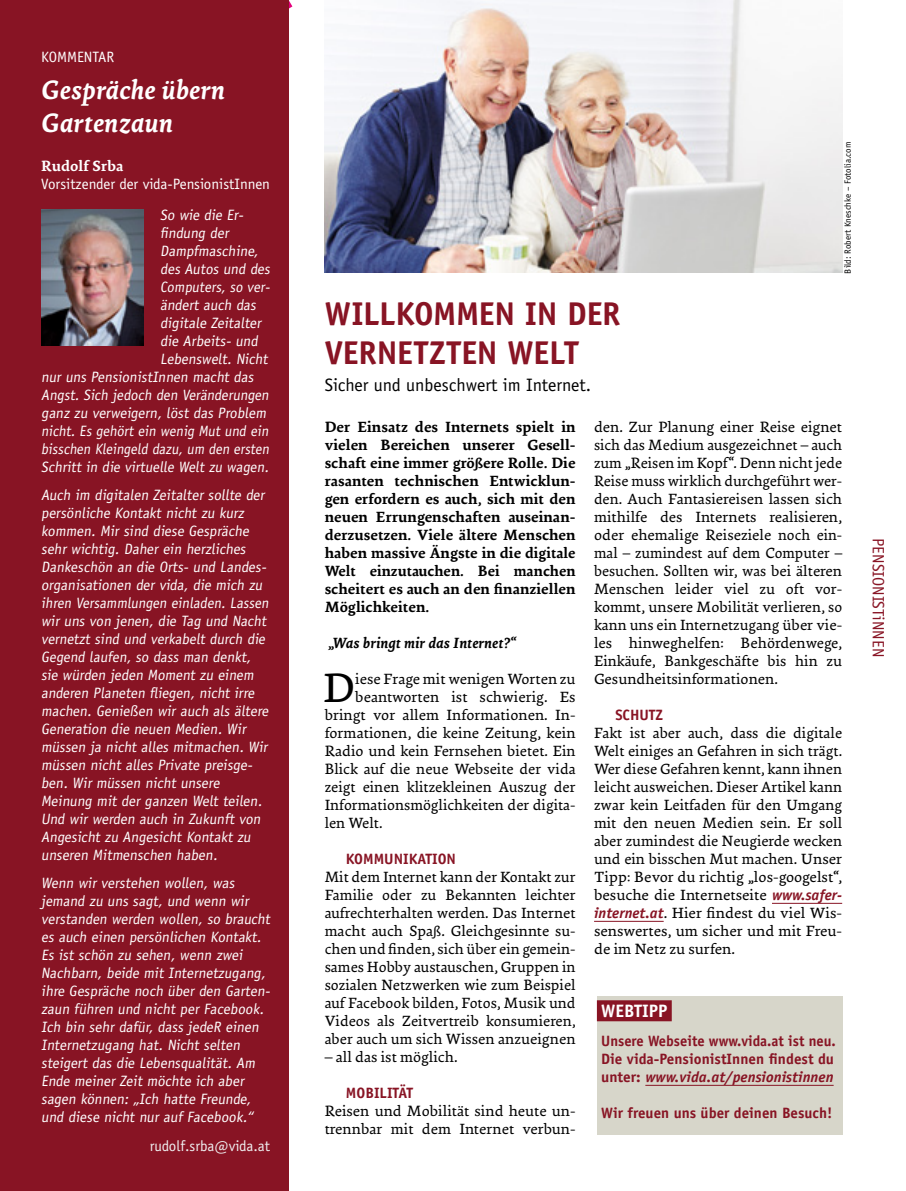
<style>
.page{position:relative;width:906px;height:1191px;background:#fff}
.page>*{position:absolute;margin:0;border:0;box-sizing:border-box;transform-origin:0 0}
.t1{font:41.4px "Ginkgo LT Pro";color:#000}
.t2{font:700 33px/39px "Officina Sans Std";letter-spacing:-.01em;color:#881424}
.t3{font:italic 700 27px/33px "Ginkgo LT Pro";color:#fff}
.t4{font:18px "Officina Sans Std";color:#000}
.t5{font:700 18px "Officina Sans Std";color:#fff}
.t6{font:16.5px "Officina Sans Std";color:#881424}
.t7{font:15px/18px "Ginkgo LT Pro";color:#000;text-align:justify}
.t8{font:15px/18px "Officina Sans Std";color:#fff}
.t9{font:700 15px/18px "Ginkgo LT Pro";color:#000;text-align:justify}
.t10{font:700 15px/18px "Officina Sans Std";color:#881424}
.t11{font:15px "Officina Sans Std";color:#fff;scale:.95 1}
.t12{font:15px "Officina Sans Std";color:#fff;scale:.96 1}
.t13{font:italic 700 15px "Ginkgo LT Pro";color:#000}
.t14{font:15px "Officina Sans Std";color:#f0f0f1}
.t15{font:700 15px "Ginkgo LT Pro";color:#fff}
.t16{font:9px "Officina Sans Std";color:#000}
.s1{font-family:"Officina Sans Std";font-weight:700;font-style:italic;color:#881424}
.s2{font-style:italic}
</style>
<div class="page">
<hr style="left:772px;top:903px;width:70px;height:1px;background:#881424">
<hr style="left:594px;top:921px;width:69px;height:1px;background:#881424">
<svg style="left:288px;top:0;width:5px;height:158px"></svg>
<div style="left:0;top:0;width:288px;height:1191px;background:#881424"></div>
<img style="left:41px;top:210px;width:102px;height:136px">
<img style="left:325px;top:0;width:517px;height:272px">
<div style="left:597px;top:995px;width:245px;height:139px;background:#d7d6ca"></div>
<div style="left:597px;top:1000px;width:75px;height:21px;background:#881424"></div>
<hr style="left:645px;top:1085px;width:188px;height:1px;background:#881424">
<p class="t8" style="left:41px;top:48px;width:75px">KOMMENTAR</p>
<h3 class="t3" style="left:41px;top:74px;width:185px">Gespräche übern<br>Gartenzaun</h3>
<p class="t15" style="left:41px;top:156px;width:84px">Rudolf Srba</p>
<p class="t8" style="left:160px;top:168px;width:111px;line-height:30.8px;text-indent:-119px">Vorsitzender der vida-PensionistInnen<br>So wie die Er-</p>
<p class="t8" style="left:160px;top:224px;width:73px">findung der</p>
<p class="t8" style="left:160px;top:242px;width:102px">Dampfmaschine,</p>
<p class="t8" style="left:160px;top:260px;width:114px">des Autos und des</p>
<p class="t8" style="left:160px;top:278px;width:114px">Computers, so ver-</p>
<p class="t8" style="left:160px;top:296px;width:100px">ändert auch das</p>
<p class="t8" style="left:160px;top:314px;width:105px">digitale Zeitalter</p>
<p class="t8" style="left:160px;top:332px;width:102px">die Arbeits- und</p>
<p class="t8" style="left:160px;top:350px;width:112px">Lebenswelt. Nicht</p>
<p class="t8" style="left:41px;top:368px;width:216px">nur uns PensionistInnen macht das</p>
<p class="t8" style="left:41px;top:386px;width:232px">Angst. Sich jedoch den Veränderungen</p>
<p class="t8" style="left:41px;top:404px;width:229px">ganz zu verweigern, löst das Problem</p>
<p class="t12" style="left:41px;top:422px;width:241px">nicht. Es gehört ein wenig Mut und ein</p>
<p class="t11" style="left:41px;top:440px;width:244px">bisschen Kleingeld dazu, um den ersten</p>
<p class="t8" style="left:41px;top:458px;width:232px">Schritt in die virtuelle Welt zu wagen.</p>
<p class="t8" style="left:41px;top:486px;width:231px">Auch im digitalen Zeitalter sollte der persönliche Kontakt nicht zu kurz kommen. Mir sind diese Gespräche sehr wichtig. Daher ein herzliches Dankeschön an die Orts- und Landes&shy;organisationen der vida, die mich zu ihren Versammlungen einladen. Lassen wir uns von jenen, die Tag und Nacht vernetzt sind und verkabelt durch die Gegend laufen, so dass man denkt, sie würden jeden Moment zu einem anderen Planeten fliegen, nicht irre machen. Genießen wir auch als ältere Generation die neuen Medien. Wir müssen ja nicht alles mitmachen. Wir müssen nicht alles Private preisge&shy;ben. Wir müssen nicht unsere Meinung mit der ganzen Welt teilen.<br>Und wir werden auch in Zukunft von Angesicht zu Angesicht Kontakt zu unseren Mitmenschen haben.</p>
<p class="t8" style="left:41px;top:874px;width:233px">Wenn wir verstehen wollen, was jemand zu uns sagt, und wenn wir verstanden werden wollen, so braucht es auch einen persönlichen Kontakt.<br>Es ist schön zu sehen, wenn zwei Nachbarn, beide mit Internetzugang, ihre Gespräche noch über den Garten&shy;zaun führen und nicht per Facebook.<br>Ich bin sehr dafür, dass jedeR einen Internetzugang hat. Nicht selten steigert das die Lebensqualität. Am Ende meiner Zeit möchte ich aber sagen können: „Ich hatte Freunde, und diese nicht nur auf Facebook.“</p>
<p class="t14" style="left:150px;top:1136px;width:122px">rudolf.srba@vida.at</p>
<h2 class="t2" style="left:325px;top:294px;width:297px">WILLKOMMEN IN DER<br>VERNETZTEN WELT</h2>
<p class="t4" style="left:325px;top:375px;width:268px">Sicher und unbeschwert im Internet.</p>
<p class="t16" style="left:842px;top:273px;width:133px;rotate:-90deg">Bild: Robert Kneschke – Fotolia.com</p>
<p class="t9" style="left:325px;top:418px;width:252px">Der Einsatz des Internets spielt in vielen Bereichen unserer Gesell&shy;schaft eine immer größere Rolle. Die rasanten technischen Entwicklun&shy;gen erfordern es auch, sich mit den neuen Errungenschaften auseinan&shy;derzusetzen. Viele ältere Menschen haben massive Ängste in die digitale Welt einzutauchen. Bei manchen scheitert es auch an den finanziellen Möglichkeiten.</p>
<p class="t13" style="left:328px;top:633px;width:191px">„Was bringt mir das Internet?“</p>
<h1 class="t1" style="left:323px;top:662px;width:34px">D</h1>
<p class="t7" style="left:355px;top:670px;width:222px">iese Frage mit wenigen Worten zu</p>
<p class="t7" style="left:355px;top:688px;width:222px">beantworten ist schwierig. Es</p>
<p class="t7" style="left:325px;top:706px;width:252px">bringt vor allem Informationen. In-</p>
<p class="t7" style="left:325px;top:724px;width:252px">formationen, die keine Zeitung, kein</p>
<p class="t7" style="left:325px;top:742px;width:252px">Radio und kein Fernsehen bietet. Ein</p>
<p class="t7" style="left:325px;top:760px;width:252px">Blick auf die neue Webseite der vida</p>
<p class="t7" style="left:325px;top:778px;width:252px">zeigt einen klitzekleinen Auszug der</p>
<p class="t7" style="left:325px;top:796px;width:252px">Informationsmöglichkeiten der digita-</p>
<p class="t7" style="left:325px;top:814px;width:59px">len Welt.</p>
<p class="t10" style="left:346px;top:850px;width:112px">KOMMUNIKATION</p>
<p class="t7" style="left:325px;top:868px;width:252px">Mit dem Internet kann der Kontakt zur Familie oder zu Bekannten leichter aufrechterhalten werden. Das Internet macht auch Spaß. Gleichgesinnte su&shy;chen und finden, sich über ein gemein&shy;sames Hobby austauschen, Gruppen in sozialen Netzwerken wie zum Beispiel auf Facebook bilden, Fotos, Musik und Videos als Zeitvertreib konsumieren, aber auch um sich Wissen anzueignen</p>
<p class="t7" style="left:325px;top:1048px;width:134px">– all das ist möglich.</p>
<p class="t10" style="left:346px;top:1084px;width:69px">MOBILITÄT</p>
<p class="t7" style="left:325px;top:1102px;width:252px">Reisen und Mobilität sind heute un&shy;trennbar mit dem Internet verbun-</p>
<p class="t7" style="left:594px;top:418px;width:250px">den. Zur Planung einer Reise eignet sich das Medium ausgezeichnet – auch zum „Reisen im Kopf“. Denn nicht jede Reise muss wirklich durchgeführt wer&shy;den. Auch Fantasiereisen lassen sich mithilfe des Internets realisieren, oder ehemalige Reiseziele noch ein&shy;mal – zumindest auf dem Computer – besuchen. Sollten wir, was bei älteren Menschen leider viel zu oft vor&shy;kommt, unsere Mobilität verlieren, so kann uns ein Internetzugang über vie&shy;les hinweghelfen: Behördenwege, Einkäufe, Bankgeschäfte bis hin zu Gesundheitsinformationen.</p>
<p class="t10" style="left:615px;top:706px;width:49px">SCHUTZ</p>
<p class="t7" style="left:594px;top:724px;width:250px">Fakt ist aber auch, dass die digitale Welt einiges an Gefahren in sich trägt.<br>Wer diese Gefahren kennt, kann ihnen leicht ausweichen. Dieser Artikel kann zwar kein Leitfaden für den Umgang mit den neuen Medien sein. Er soll aber zumindest die Neugierde wecken und ein bisschen Mut machen. Unser Tipp: Bevor du richtig „los-googelst“, besuche die Internetseite <span class="s1">www.safer&shy;internet.at</span>. Hier findest du viel Wis&shy;senswertes, um sicher und mit Freu&shy;de im Netz zu surfen.</p>
<p class="t5" style="left:601px;top:1000px;width:68px">WEBTIPP</p>
<p class="t10" style="left:601px;top:1032px;width:236px">Unsere Webseite www.vida.at ist neu.<br>Die vida-PensionistInnen findest du unter: <span class="s2">www.vida.at/pensionistinnen</span></p>
<p class="t10" style="left:601px;top:1104px;width:233px">Wir freuen uns über deinen Besuch!</p>
<p class="t6" style="left:888px;top:538px;width:120px;rotate:90deg">PENSIONISTiNNEN</p>
</div>
